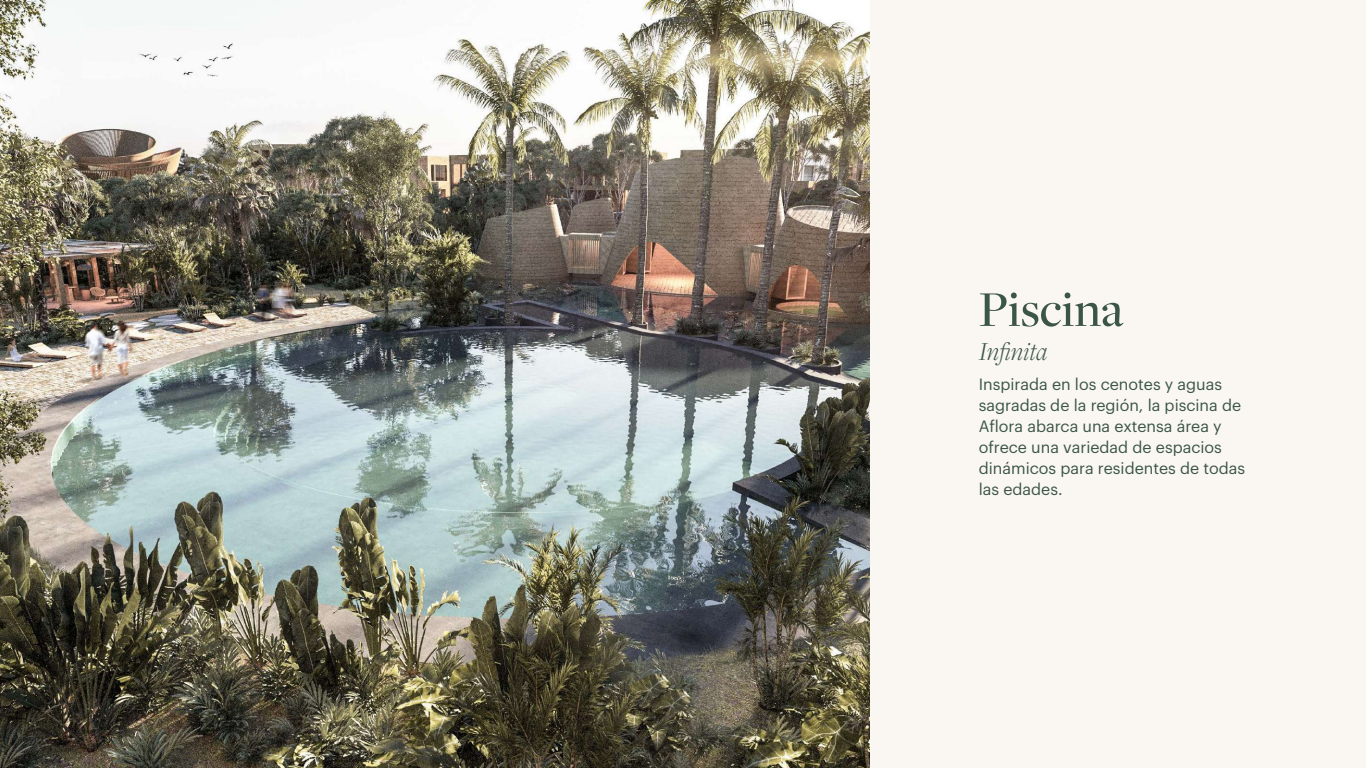
<style>
.page{position:relative;width:1366px;height:768px;background:#fff}
.page>*{position:absolute;margin:0;border:0;box-sizing:border-box;transform-origin:0 0}
.t1{font:500 52px "Freight Disp Pro";color:#3b5547}
.t2{font:italic 300 27px "Freight Disp Pro";color:#3b5547}
.t3{font:16px/21px "Graphik";color:#3b5547}
</style>
<div class="page">
<div style="left:0;top:0;width:1365px;height:768px;background:#faf7f3"></div>
<img style="left:0;top:0;width:869px;height:768px">
<h1 class="t1" style="left:978px;top:275px;width:146px">Piscina</h1>
<h2 class="t2" style="left:978px;top:333px;width:70px">Infinita</h2>
<p class="t3" style="left:978px;top:372px;width:268px">Inspirada en los cenotes y aguas sagradas de la región, la piscina de<br>Aflora abarca una extensa área y ofrece una variedad de espacios dinámicos para residentes de todas las edades.</p>
</div>
